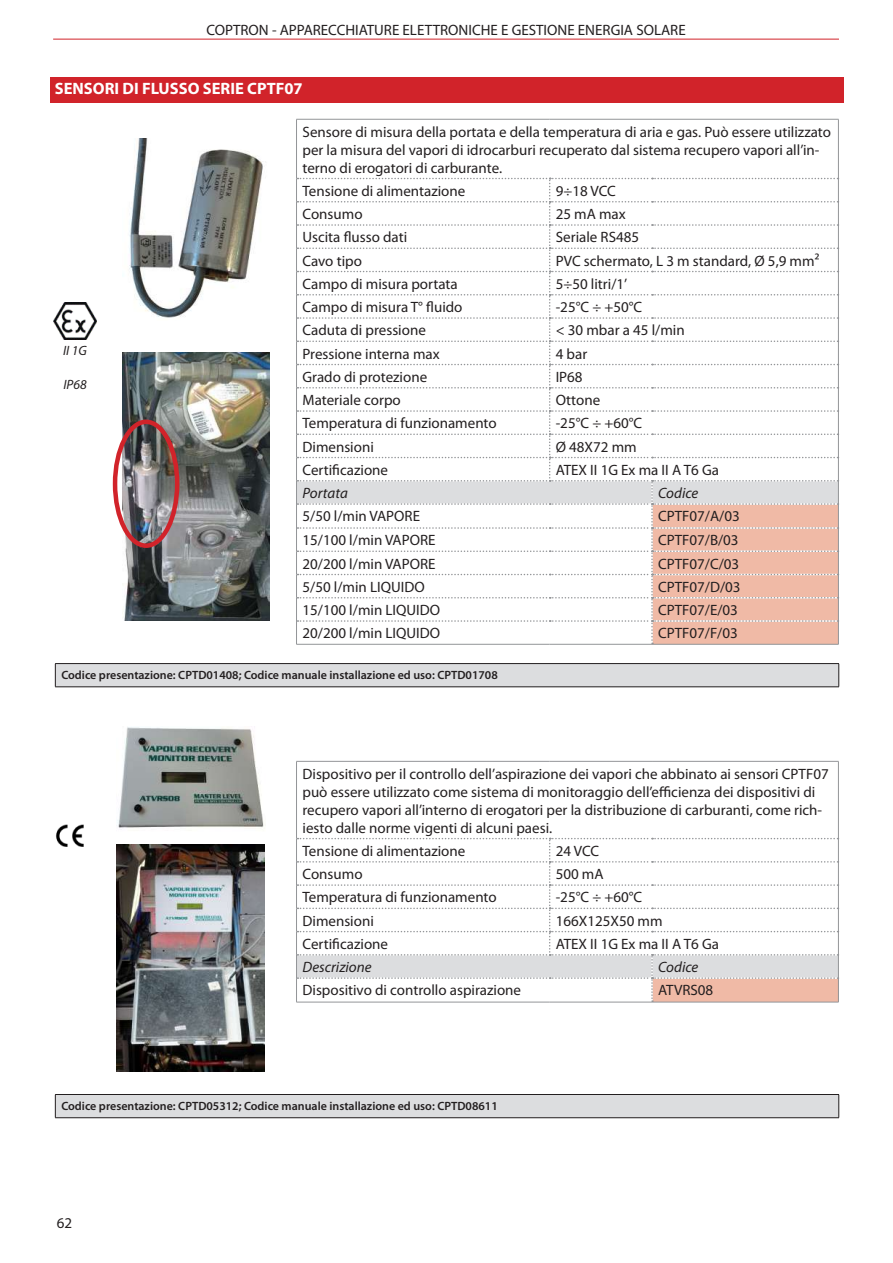
<style>
.page{position:relative;width:893px;height:1263px;background:#fff}
.page>*{position:absolute;margin:0;border:0;box-sizing:border-box;transform-origin:0 0}
.t1{font:700 16.5px "Myriad Pro";color:#fff}
.t2{font:15px/18px "Myriad Pro";color:#231f20}
.t3{font:italic 15px "Myriad Pro";color:#231f20}
.t4{font:italic 13.5px "Myriad Pro";color:#231f20}
.t5{font:600 12px "Myriad Pro";color:#231f20}
</style>
<div class="page">
<hr style="left:53px;top:39px;width:786px;height:1px;background:#d1232a">
<div style="left:51px;top:78px;width:793px;height:25px;background:#d1232a"></div>
<hr style="left:296px;top:644px;width:254px;height:1px;background:#939598">
<hr style="left:550px;top:644px;width:102px;height:1px;background:#939598">
<hr style="left:652px;top:644px;width:187px;height:1px;background:#939598">
<hr style="left:296px;top:119px;width:254px;height:1px;background:#939598">
<hr style="left:296px;top:119px;width:1px;height:59px;background:#939598">
<hr style="left:550px;top:119px;width:102px;height:1px;background:#939598">
<hr style="left:652px;top:119px;width:187px;height:1px;background:#939598">
<hr style="left:838px;top:119px;width:1px;height:59px;background:#939598">
<svg style="left:296px;top:178px;width:543px;height:466px"></svg>
<img style="left:54px;top:303px;width:42px;height:37px">
<img style="left:129px;top:138px;width:134px;height:180px">
<div style="left:55px;top:663px;width:784px;height:24px;background:#dcdddf"></div>
<hr style="left:55px;top:663px;width:784px;height:1px;background:#231f20">
<svg style="left:55px;top:664px;width:1px;height:22px"></svg>
<svg style="left:838px;top:664px;width:1px;height:22px"></svg>
<hr style="left:55px;top:686px;width:784px;height:1px;background:#231f20">
<img style="left:123px;top:352px;width:147px;height:269px">
<div style="left:113px;top:420px;width:66px;height:128px;border:4px solid #d1232a;border-radius:50%"></div>
<hr style="left:296px;top:1002px;width:254px;height:1px;background:#939598">
<hr style="left:550px;top:1002px;width:102px;height:1px;background:#939598">
<hr style="left:652px;top:1002px;width:187px;height:1px;background:#939598">
<hr style="left:296px;top:761px;width:254px;height:1px;background:#939598">
<hr style="left:296px;top:761px;width:1px;height:77px;background:#939598">
<hr style="left:550px;top:761px;width:102px;height:1px;background:#939598">
<hr style="left:652px;top:761px;width:187px;height:1px;background:#939598">
<hr style="left:838px;top:761px;width:1px;height:77px;background:#939598">
<svg style="left:296px;top:838px;width:543px;height:164px"></svg>
<img style="left:117px;top:727px;width:147px;height:101px">
<img style="left:56px;top:824px;width:27px;height:23px">
<div style="left:55px;top:1094px;width:784px;height:24px;background:#dcdddf"></div>
<hr style="left:55px;top:1094px;width:784px;height:1px;background:#231f20">
<svg style="left:55px;top:1095px;width:1px;height:22px"></svg>
<svg style="left:838px;top:1095px;width:1px;height:22px"></svg>
<hr style="left:55px;top:1117px;width:784px;height:1px;background:#231f20">
<img style="left:117px;top:844px;width:147px;height:228px">
<p class="t2" style="left:206px;top:21px;width:481px">COPTRON - APPARECCHIATURE ELETTRONICHE E GESTIONE ENERGIA SOLARE</p>
<p class="t1" style="left:55px;top:78px;width:249px">SENSORI DI FLUSSO SERIE CPTF07</p>
<p class="t4" style="left:63px;top:342px;width:25px">II 1G</p>
<p class="t4" style="left:63px;top:376px;width:25px">IP68</p>
<p class="t2" style="left:302px;top:122px;width:530px">Sensore di misura della portata e della temperatura di aria e gas. Può essere utilizzato per la misura del vapori di idrocarburi recuperato dal sistema recupero vapori all’in&shy;terno di erogatori di carburante.</p>
<p class="t2" style="left:302px;top:181px;width:164px">Tensione di alimentazione</p>
<p class="t2" style="left:556px;top:181px;width:62px">9÷18 VCC</p>
<p class="t2" style="left:302px;top:205px;width:62px">Consumo</p>
<p class="t2" style="left:556px;top:205px;width:72px">25 mA max</p>
<p class="t2" style="left:302px;top:228px;width:106px">Uscita flusso dati</p>
<p class="t2" style="left:556px;top:228px;width:85px">Seriale RS485</p>
<p class="t2" style="left:302px;top:251px;width:61px">Cavo tipo</p>
<p class="t2" style="left:556px;top:251px;width:265px">PVC schermato, L 3 m standard, Ø 5,9 mm2</p>
<p class="t2" style="left:302px;top:274px;width:157px">Campo di misura portata</p>
<p class="t2" style="left:556px;top:274px;width:73px">5÷50 litri/1’</p>
<p class="t2" style="left:302px;top:298px;width:162px">Campo di misura T° fluido</p>
<p class="t2" style="left:556px;top:298px;width:88px">-25°C ÷ +50°C</p>
<p class="t2" style="left:302px;top:321px;width:125px">Caduta di pressione</p>
<p class="t2" style="left:556px;top:321px;width:131px">&lt; 30 mbar a 45 l/min</p>
<p class="t2" style="left:302px;top:344px;width:139px">Pressione interna max</p>
<p class="t2" style="left:556px;top:344px;width:33px">4 bar</p>
<p class="t2" style="left:302px;top:367px;width:126px">Grado di protezione</p>
<p class="t2" style="left:556px;top:367px;width:28px">IP68</p>
<p class="t2" style="left:302px;top:391px;width:100px">Materiale corpo</p>
<p class="t2" style="left:556px;top:391px;width:46px">Ottone</p>
<p class="t2" style="left:302px;top:414px;width:196px">Temperatura di funzionamento</p>
<p class="t2" style="left:556px;top:414px;width:88px">-25°C ÷ +60°C</p>
<p class="t2" style="left:302px;top:437px;width:73px">Dimensioni</p>
<p class="t2" style="left:556px;top:437px;width:83px">Ø 48X72 mm</p>
<p class="t2" style="left:302px;top:460px;width:87px">Certificazione</p>
<p class="t2" style="left:556px;top:460px;width:165px">ATEX II 1G Ex ma II A T6 Ga</p>
<p class="t3" style="left:302px;top:484px;width:47px">Portata</p>
<p class="t3" style="left:658px;top:484px;width:42px">Codice</p>
<p class="t2" style="left:302px;top:507px;width:119px">5/50 l/min VAPORE</p>
<p class="t2" style="left:658px;top:507px;width:83px">CPTF07/A/03</p>
<p class="t2" style="left:302px;top:531px;width:134px">15/100 l/min VAPORE</p>
<p class="t2" style="left:658px;top:531px;width:82px">CPTF07/B/03</p>
<p class="t2" style="left:302px;top:554px;width:134px">20/200 l/min VAPORE</p>
<p class="t2" style="left:658px;top:554px;width:83px">CPTF07/C/03</p>
<p class="t2" style="left:302px;top:577px;width:124px">5/50 l/min LIQUIDO</p>
<p class="t2" style="left:658px;top:577px;width:84px">CPTF07/D/03</p>
<p class="t2" style="left:302px;top:601px;width:139px">15/100 l/min LIQUIDO</p>
<p class="t2" style="left:658px;top:601px;width:81px">CPTF07/E/03</p>
<p class="t2" style="left:302px;top:624px;width:139px">20/200 l/min LIQUIDO</p>
<p class="t2" style="left:658px;top:624px;width:81px">CPTF07/F/03</p>
<p class="t5" style="left:61px;top:667px;width:438px">Codice presentazione: CPTD01408; Codice manuale installazione ed uso: CPTD01708</p>
<p class="t2" style="left:302px;top:764px;width:528px">Dispositivo per il controllo dell’aspirazione dei vapori che abbinato ai sensori CPTF07 può essere utilizzato come sistema di monitoraggio dell’efficienza dei dispositivi di recupero vapori all’interno di erogatori per la distribuzione di carburanti, come rich&shy;iesto dalle norme vigenti di alcuni paesi.</p>
<p class="t2" style="left:302px;top:841px;width:164px">Tensione di alimentazione</p>
<p class="t2" style="left:556px;top:841px;width:45px">24 VCC</p>
<p class="t2" style="left:302px;top:865px;width:62px">Consumo</p>
<p class="t2" style="left:556px;top:865px;width:49px">500 mA</p>
<p class="t2" style="left:302px;top:888px;width:196px">Temperatura di funzionamento</p>
<p class="t2" style="left:556px;top:888px;width:88px">-25°C ÷ +60°C</p>
<p class="t2" style="left:302px;top:911px;width:73px">Dimensioni</p>
<p class="t2" style="left:556px;top:911px;width:108px">166X125X50 mm</p>
<p class="t2" style="left:302px;top:934px;width:87px">Certificazione</p>
<p class="t2" style="left:556px;top:934px;width:165px">ATEX II 1G Ex ma II A T6 Ga</p>
<p class="t3" style="left:302px;top:958px;width:71px">Descrizione</p>
<p class="t3" style="left:658px;top:958px;width:42px">Codice</p>
<p class="t2" style="left:302px;top:981px;width:220px">Dispositivo di controllo aspirazione</p>
<p class="t2" style="left:658px;top:981px;width:57px">ATVRS08</p>
<p class="t5" style="left:61px;top:1098px;width:438px">Codice presentazione: CPTD05312; Codice manuale installazione ed uso: CPTD08611</p>
<p class="t2" style="left:57px;top:1214px;width:17px">62</p>
</div>
